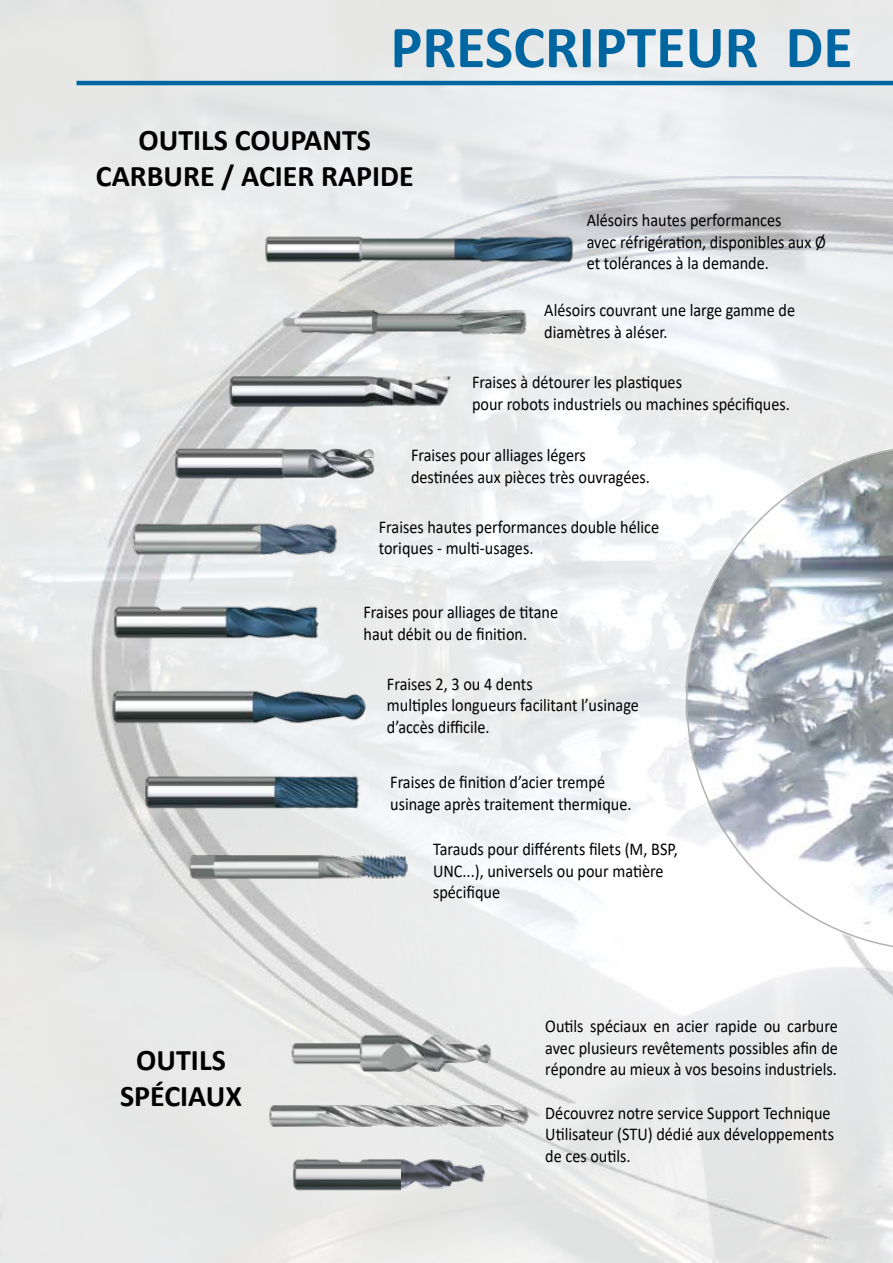
<style>
.page{position:relative;width:893px;height:1263px;background:#fff}
.page>*{position:absolute;margin:0;border:0;box-sizing:border-box;transform-origin:0 0}
.t1{font:700 60px "Calibri";color:#0066a1}
.t2{font:700 30px/36px "Calibri";color:#000;text-align:center}
.t3{font:18px/21.6px "Calibri";color:#000;scale:.9 1}
</style>
<div class="page">
<img style="left:0;top:0;width:893px;height:1263px">
<svg style="left:686px;top:445px;width:207px;height:506px"></svg>
<hr style="left:77px;top:81px;width:816px;height:4px;background:#0066a1">
<img style="left:112px;top:601px;width:212px;height:42px">
<img style="left:259px;top:231px;width:318px;height:36px">
<img style="left:143px;top:774px;width:222px;height:37px">
<img style="left:222px;top:373px;width:237px;height:37px">
<img style="left:108px;top:684px;width:261px;height:44px">
<img style="left:126px;top:519px;width:217px;height:41px">
<img style="left:175px;top:447px;width:201px;height:34px">
<img style="left:280px;top:305px;width:250px;height:33px">
<img style="left:185px;top:852px;width:225px;height:31px">
<img style="left:287px;top:1032px;width:206px;height:41px">
<img style="left:267px;top:1101px;width:263px;height:29px">
<h1 class="t1" style="left:390px;top:5px;width:464px">PRESCRIPTEUR DE</h1>
<h2 class="t2" style="left:96px;top:122px;width:319px">OUTILS COUPANTS<br>CARBURE / ACIER RAPIDE</h2>
<p class="t3" style="left:587px;top:209px;width:267px">Alésoirs hautes performances<br>avec réfrigération, disponibles aux Ø et tolérances à la demande.</p>
<p class="t3" style="left:544px;top:299px;width:280px">Alésoirs couvrant une large gamme de diamètres à aléser.</p>
<p class="t3" style="left:472px;top:371px;width:355px">Fraises à détourer les plastiques<br>pour robots industriels ou machines spécifiques.</p>
<p class="t3" style="left:411px;top:444px;width:267px">Fraises pour alliages légers destinées aux pièces très ouvragées.</p>
<p class="t3" style="left:379px;top:515px;width:313px">Fraises hautes performances double hélice toriques - multi-usages.</p>
<p class="t3" style="left:363px;top:601px;width:218px">Fraises pour alliages de titane haut débit ou de finition.</p>
<p class="t3" style="left:387px;top:672px;width:281px">Fraises 2, 3 ou 4 dents<br>multiples longueurs facilitant l’usinage d’accès difficile.</p>
<p class="t3" style="left:390px;top:771px;width:270px">Fraises de finition d’acier trempé usinage après traitement thermique.</p>
<h2 class="t2" style="left:120px;top:1042px;width:124px">OUTILS<br>SPÉCIAUX</h2>
<p class="t3" style="left:433px;top:838px;width:273px">Tarauds pour différents filets (M, BSP,<br>UNC...), universels ou pour matière spécifique</p>
<p class="t3" style="left:545px;top:1015px;width:327px;text-align:justify">Outils spéciaux en acier rapide ou carbure avec plusieurs revêtements possibles afin de répondre au mieux à vos besoins industriels.</p>
<p class="t3" style="left:545px;top:1101px;width:322px">Découvrez notre service Support Technique<br>Utilisateur (STU) dédié aux développements de ces outils.</p>
</div>
